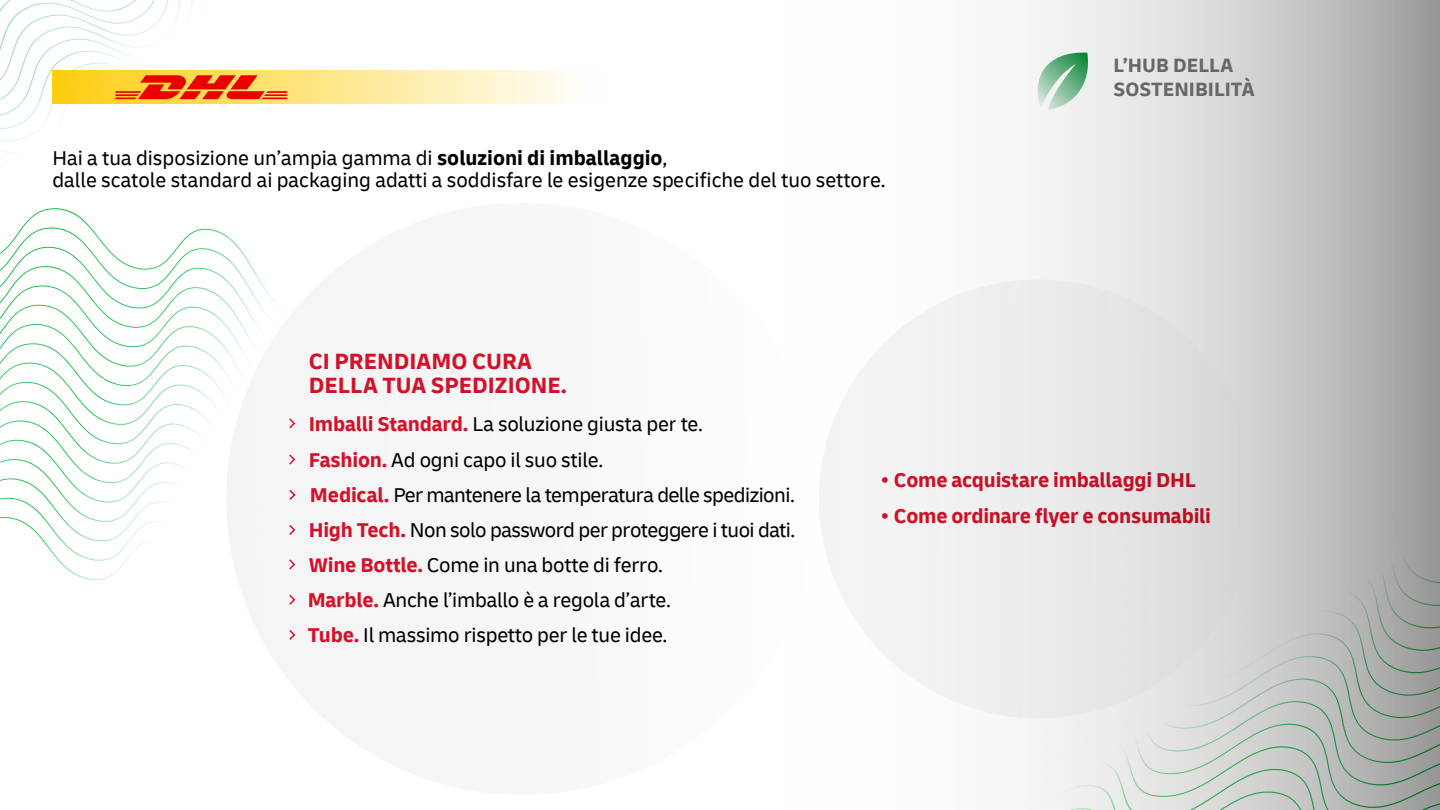
<style>
.page{position:relative;width:1440px;height:810px;background:#fff}
.page>*{position:absolute;margin:0;border:0;box-sizing:border-box;transform-origin:0 0}
.t1{font:700 23.25px/24px "Delivery";color:#d4112a}
.t2{font:21px/35.5px "Delivery";letter-spacing:-.01em;color:#000}
.t3{font:700 21px "Delivery";letter-spacing:-.01em;color:#d4112a}
.t4{font:700 20.25px/24px "Delivery";color:#676767}
.s1{font-weight:700}
.s2{font-weight:700;color:#d4112a}
</style>
<div class="page">
<svg style="left:0;top:0;width:206px;height:107px"></svg>
<svg style="left:0;top:469px;width:189px;height:20px"></svg>
<svg style="left:0;top:449px;width:197px;height:20px"></svg>
<svg style="left:0;top:429px;width:204px;height:20px"></svg>
<svg style="left:0;top:410px;width:220px;height:19px"></svg>
<svg style="left:0;top:390px;width:228px;height:20px"></svg>
<svg style="left:0;top:370px;width:242px;height:20px"></svg>
<svg style="left:0;top:350px;width:248px;height:20px"></svg>
<svg style="left:0;top:107px;width:279px;height:243px"></svg>
<div style="left:52px;top:70px;width:550px;height:34px;background:linear-gradient(to right,#fecd10,#feffff)"></div>
<svg style="left:115px;top:75px;width:172px;height:24px"></svg>
<div style="left:226px;top:203px;width:593px;height:592px;background:#f7f7f7;border-radius:50%"></div>
<svg style="left:289px;top:559px;width:7px;height:11px"></svg>
<svg style="left:289px;top:418px;width:7px;height:11px"></svg>
<svg style="left:289px;top:454px;width:7px;height:11px"></svg>
<svg style="left:289px;top:490px;width:7px;height:10px"></svg>
<svg style="left:289px;top:525px;width:7px;height:10px"></svg>
<svg style="left:289px;top:594px;width:7px;height:11px"></svg>
<svg style="left:289px;top:630px;width:7px;height:10px"></svg>
<img style="left:819px;top:0;width:621px;height:810px">
<svg style="left:1031px;top:51px;width:61px;height:59px"></svg>
<p class="t2" style="left:52px;top:146px;width:835px;line-height:22.5px">Hai a tua disposizione un’ampia gamma di <span class="s1">soluzioni di imballaggio</span>,<br>dalle scatole standard ai packaging adatti a soddisfare le esigenze specifiche del tuo settore.</p>
<p class="t4" style="left:1114px;top:53px;width:142px">L’HUB DELLA<br>SOSTENIBILITÀ</p>
<p class="t1" style="left:309px;top:349px;width:260px">CI PRENDIAMO CURA<br>DELLA TUA SPEDIZIONE.</p>
<p class="t2" style="left:309px;top:406px;width:488px"><span class="s2">Imballi Standard.</span> La soluzione giusta per te.<br><span class="s2">Fashion.</span> Ad ogni capo il suo stile.<br><span class="s2">Medical.</span> Per mantenere la temperatura delle spedizioni.<br><span class="s2">High Tech.</span> Non solo password per proteggere i tuoi dati.</p>
<p class="t2" style="left:309px;top:547px;width:356px"><span class="s2">Wine Bottle.</span> Come in una botte di ferro.</p>
<p class="t2" style="left:308px;top:583px;width:365px;line-height:35.1px"><span class="s2">Marble.</span> Anche l’imballo è a regola d’arte.<br><span class="s2">Tube.</span> Il massimo rispetto per le tue idee.</p>
<p class="t3" style="left:880px;top:467px;width:317px">• Come acquistare imballaggi DHL</p>
<p class="t3" style="left:880px;top:502px;width:332px">• Come ordinare flyer e consumabili</p>
</div>
